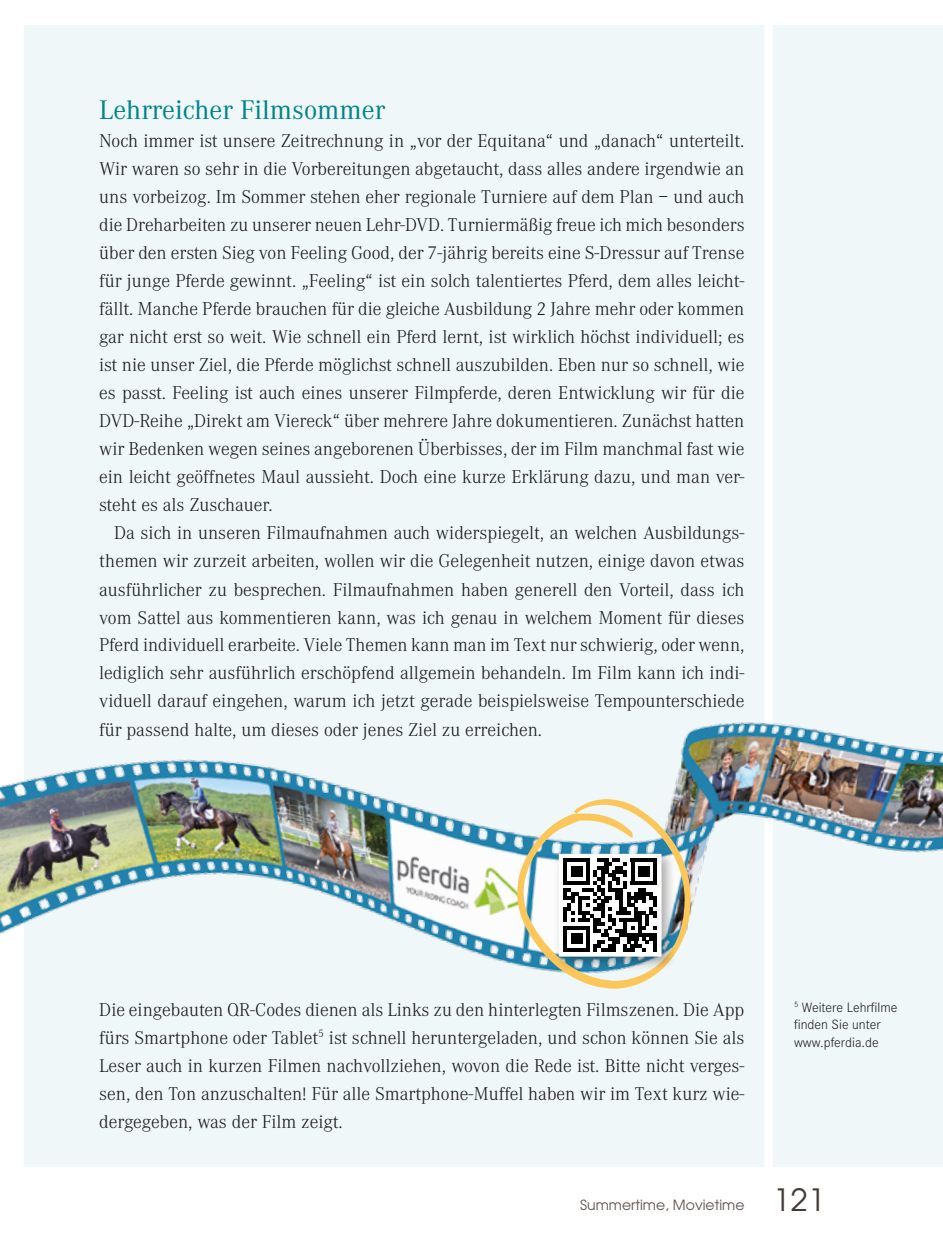
<style>
.page{position:relative;width:943px;height:1241px;background:#fff}
.page>*{position:absolute;margin:0;border:0;box-sizing:border-box;transform-origin:0 0}
.t1{font:28px "Corporate A";color:#008589}
.t2{font:300 19.25px/28px "Corporate A";color:#1d1d1b;text-align:justify}
.t3{font:300 14px/17.5px "Corporate S";color:#1d1d1b}
.t4{font:14px "Avant Garde";color:#615854}
.s1{font-size:30.62px;color:#423a35}
</style>
<div class="page">
<div style="left:25px;top:25px;width:918px;height:1141px;background:#f0f7f9"></div>
<div style="left:764px;top:0;width:9px;height:1240px;background:#fff"></div>
<img style="left:1px;top:532px;width:942px;height:554px">
<img style="left:0;top:0;width:1px;height:1240px">
<hr style="left:0;top:930px;width:1px;height:111px;background:#90b8d2">
<hr style="left:0;top:1061px;width:1px;height:67px;background:#dee69a">
<svg style="left:516px;top:797px;width:176px;height:193px"></svg>
<div style="left:558px;top:853px;width:103px;height:103px;border:4px solid #fff"></div>
<h1 class="t1" style="left:99px;top:94px;width:288px">Lehrreicher Filmsommer</h1>
<p class="t2" style="left:99px;top:127px;width:647px">Noch immer ist unsere Zeitrechnung in „vor der Equitana“ und „danach“ unterteilt.<br>Wir waren so sehr in die Vorbereitungen abgetaucht, dass alles andere irgendwie an uns vorbeizog. Im Sommer stehen eher regionale Turniere auf dem Plan – und auch die Dreharbeiten zu unserer neuen Lehr-DVD. Turniermäßig freue ich mich besonders über den ersten Sieg von Feeling Good, der 7-jährig bereits eine S-Dressur auf Trense für junge Pferde gewinnt. „Feeling“ ist ein solch talentiertes Pferd, dem alles leicht&shy;fällt. Manche Pferde brauchen für die gleiche Ausbildung 2 Jahre mehr oder kommen gar nicht erst so weit. Wie schnell ein Pferd lernt, ist wirklich höchst individuell; es ist nie unser Ziel, die Pferde möglichst schnell auszubilden. Eben nur so schnell, wie es passt. Feeling ist auch eines unserer Filmpferde, deren Entwicklung wir für die DVD-Reihe „Direkt am Viereck“ über mehrere Jahre dokumentieren. Zunächst hatten wir Bedenken wegen seines angeborenen Überbisses, der im Film manchmal fast wie ein leicht geöffnetes Maul aussieht. Doch eine kurze Erklärung dazu, und man ver&shy;steht es als Zuschauer.</p>
<p class="t2" style="left:99px;top:519px;width:646px;text-indent:15px">Da sich in unseren Filmaufnahmen auch widerspiegelt, an welchen Ausbildungs&shy;themen wir zurzeit arbeiten, wollen wir die Gelegenheit nutzen, einige davon etwas ausführlicher zu besprechen. Filmaufnahmen haben generell den Vorteil, dass ich vom Sattel aus kommentieren kann, was ich genau in welchem Moment für dieses Pferd individuell erarbeite. Viele Themen kann man im Text nur schwierig, oder wenn, lediglich sehr ausführlich erschöpfend allgemein behandeln. Im Film kann ich indi&shy;viduell darauf eingehen, warum ich jetzt gerade beispielsweise Tempounterschiede für passend halte, um dieses oder jenes Ziel zu erreichen.</p>
<p class="t2" style="left:99px;top:995px;width:646px">Die eingebauten QR-Codes dienen als Links zu den hinterlegten Filmszenen. Die App fürs Smartphone oder Tablet<sup>5</sup> ist schnell heruntergeladen, und schon können Sie als Leser auch in kurzen Filmen nachvollziehen, wovon die Rede ist. Bitte nicht verges&shy;sen, den Ton anzuschalten! Für alle Smartphone-Muffel haben wir im Text kurz wie&shy;dergegeben, was der Film zeigt.</p>
<p class="t3" style="left:794px;top:998px;width:105px"><sup>5</sup> Weitere Lehrfilme finden Sie unter www.pferdia.de</p>
<p class="t4" style="left:580px;top:1196px;width:246px">Summertime, Movietime <span class="s1">121</span></p>
</div>
